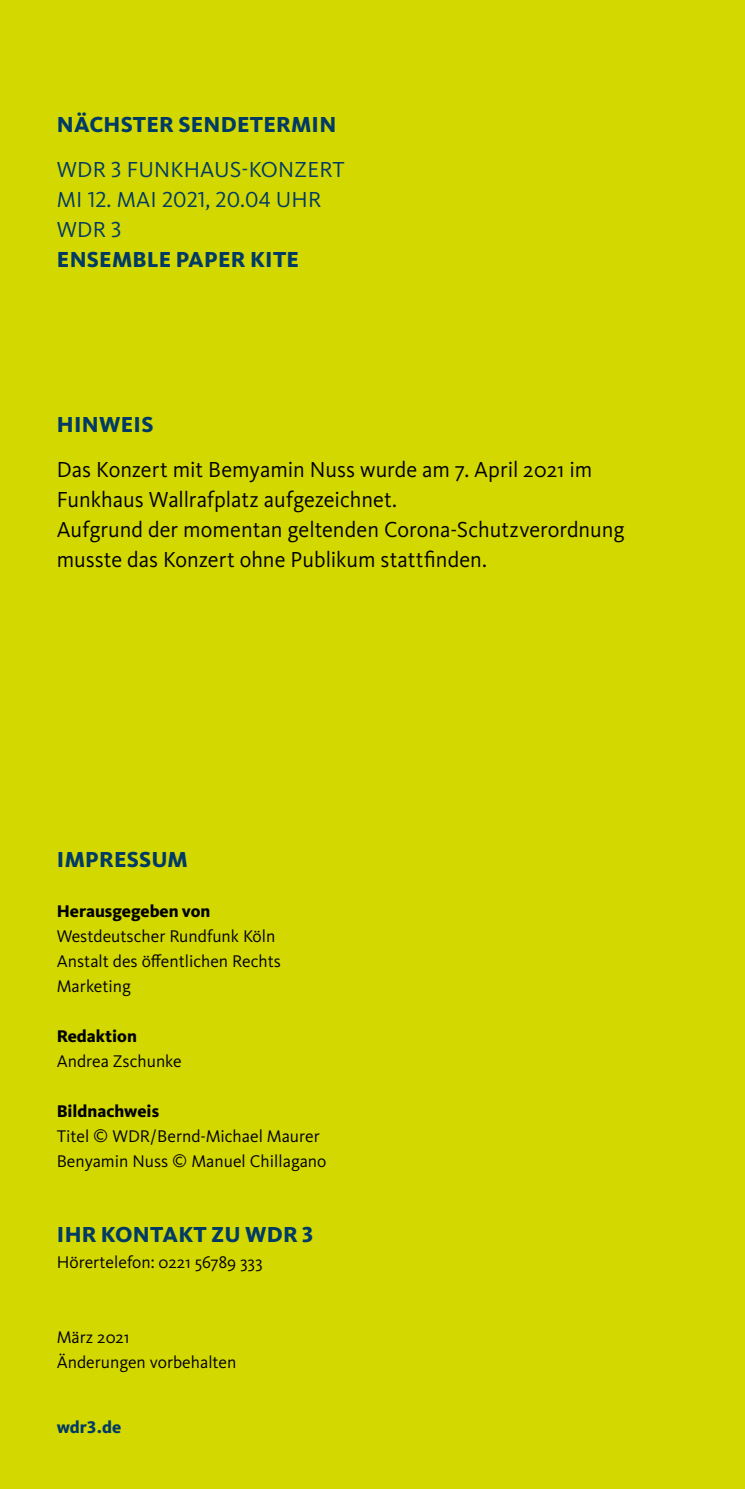
<style>
.page{position:relative;width:745px;height:1489px;background:#fff}
.page>*{position:absolute;margin:0;border:0;box-sizing:border-box;transform-origin:0 0}
.t1{font:22.5px/30px "WDR Sans";color:#000}
.t2{font:800 22.5px "WDR Sans";letter-spacing:.01em;color:#003a65}
.t3{font:22.5px/30px "WDR Sans";letter-spacing:.01em;color:#003a65}
.t4{font:17.5px/25px "WDR Sans";color:#000}
.t5{font:800 17.5px "WDR Sans";color:#000}
.t6{font:800 17.5px "WDR Sans";color:#003a65}
</style>
<div class="page">
<div style="left:0;top:0;width:744px;height:1488px;background:#d3d800"></div>
<p class="t2" style="left:57px;top:111px;width:281px">NÄCHSTER SENDETERMIN</p>
<p class="t3" style="left:57px;top:154px;width:289px">WDR 3 FUNKHAUS-KONZERT<br>MI 12. MAI 2021, 20.04 UHR<br>WDR 3</p>
<p class="t2" style="left:57px;top:246px;width:243px">ENSEMBLE PAPER KITE</p>
<p class="t2" style="left:57px;top:411px;width:98px">HINWEIS</p>
<p class="t1" style="left:57px;top:454px;width:569px">Das Konzert mit Bemyamin Nuss wurde am 7. April 2021 im Funkhaus Wallrafplatz aufgezeichnet.<br>Aufgrund der momentan geltenden Corona-Schutzverordnung musste das Konzert ohne Publikum stattfinden.</p>
<p class="t2" style="left:57px;top:846px;width:132px">IMPRESSUM</p>
<p class="t5" style="left:57px;top:900px;width:155px">Herausgegeben von</p>
<p class="t4" style="left:57px;top:923px;width:225px">Westdeutscher Rundfunk Köln<br>Anstalt des öffentlichen Rechts<br>Marketing</p>
<p class="t5" style="left:57px;top:1025px;width:82px">Redaktion</p>
<p class="t4" style="left:57px;top:1048px;width:126px">Andrea Zschunke</p>
<p class="t5" style="left:57px;top:1100px;width:104px">Bildnachweis</p>
<p class="t4" style="left:57px;top:1123px;width:271px">Titel © WDR/Bernd-Michael Maurer<br>Benyamin Nuss © Manuel Chillagano</p>
<p class="t2" style="left:57px;top:1221px;width:258px">IHR KONTAKT ZU WDR 3</p>
<p class="t4" style="left:57px;top:1248px;width:207px">Hörertelefon: 0221 56789 333</p>
<p class="t4" style="left:57px;top:1323px;width:181px">März 2021<br>Änderungen vorbehalten</p>
<p class="t6" style="left:57px;top:1415px;width:66px">wdr3.de</p>
</div>
